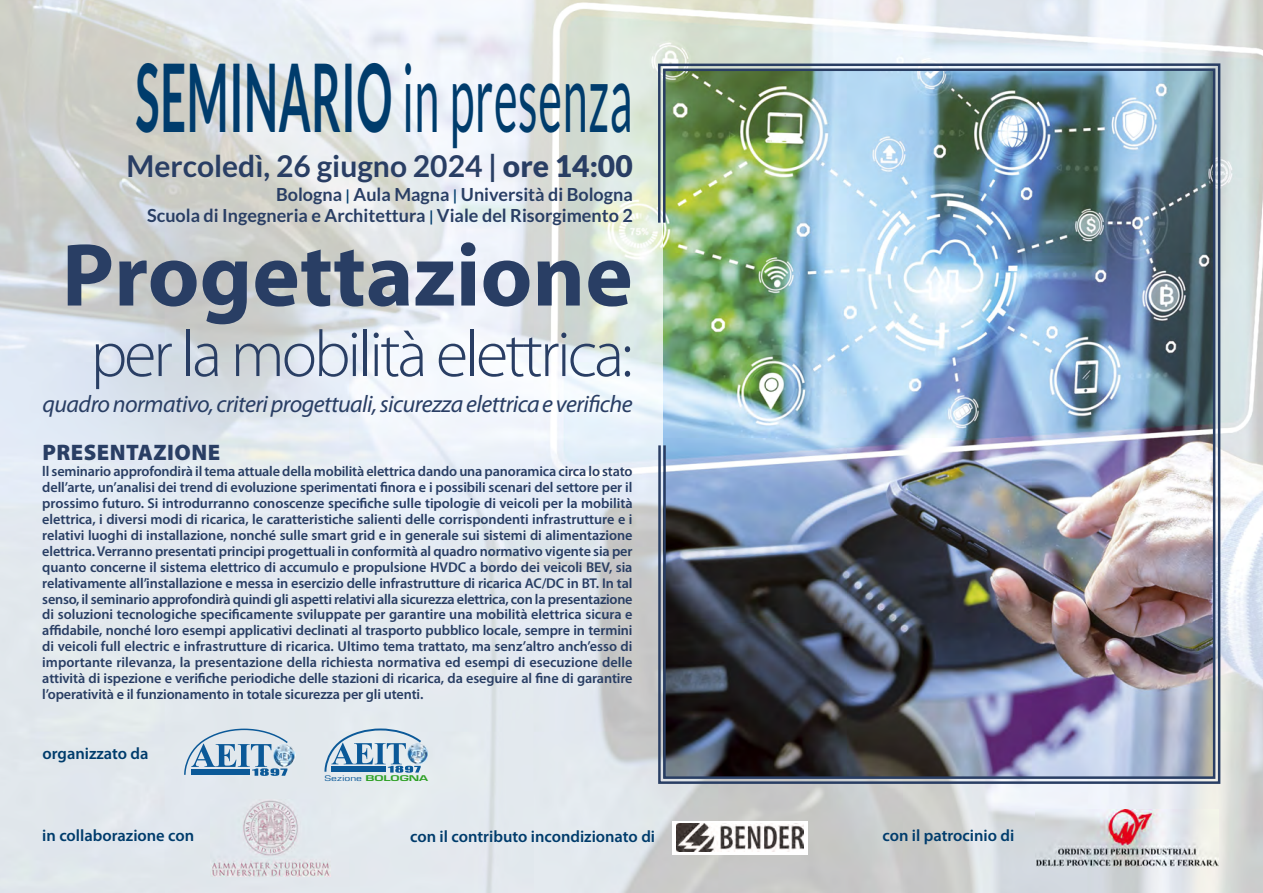
<style>
.page{position:relative;width:1263px;height:893px;background:#fff}
.page>*{position:absolute;margin:0;border:0;box-sizing:border-box;transform-origin:0 0}
.t1{font:94.5px "Lato";letter-spacing:.015em;color:#003c6c;scale:.48 1}
.t2{font:700 90px "Myriad Pro";color:#293e64}
.t3{font:300 66px "Myriad Pro";letter-spacing:-.045em;color:#293e64}
.t4{font:700 30px "Lato";color:#293e64}
.t5{font:italic 24px "Myriad Pro";letter-spacing:-.025em;color:#293e64}
.t6{font:900 22.5px "Myriad Pro";letter-spacing:.02em;color:#293e64}
.t7{font:700 18px/21px "Lato";color:#293e64;text-align:right}
.t8{font:600 16.5px "Myriad Pro";color:#003c6c}
.t9{font:600 14.25px/15.9px "Myriad Pro";letter-spacing:-.01em;color:#293e64;text-align:justify}
.t10{font:condensed 7.65px "Eurostile";letter-spacing:-.005em;color:#0b5998;scale:1.65 1}
.s1{font-weight:700}
.s2{font-weight:900}
.s3{font-size:15px;color:#003c6c}
.s4{font-weight:600;font-stretch:normal;color:#2ea126}
</style>
<div class="page">
<img style="left:0;top:0;width:1263px;height:893px">
<svg style="left:657px;top:62px;width:565px;height:723px;background:#8b98a9"></svg>
<img style="left:662px;top:67px;width:555px;height:713px">
<div style="left:273px;top:744px;width:23px;height:23px;background:#eaeff2;border-radius:50%"></div>
<img style="left:289px;top:744px;width:6px;height:23px">
<svg style="left:183px;top:728px;width:106px;height:60px;background:#afc6d9"></svg>
<div style="left:672px;top:821px;width:135px;height:34px;background:#fff"></div>
<img style="left:676px;top:824px;width:127px;height:28px">
<img style="left:210px;top:799px;width:120px;height:77px">
<img style="left:1035px;top:810px;width:183px;height:56px">
<img style="left:423px;top:743px;width:5px;height:22px">
<svg style="left:323px;top:727px;width:100px;height:63px;background:#b5cbdb"></svg>
<h1 class="t1" style="left:135px;top:44px;width:1037px"><span class="s1">SEMINARIO</span> in presenza</h1>
<h3 class="t4" style="left:126px;top:155px;width:508px">Mercoledì, 26 giugno 2024 | <span class="s2">ore 14:00</span></h3>
<p class="t7" style="left:147px;top:185px;width:487px">Bologna <span class="s3">|</span> Aula Magna <span class="s3">|</span> Università di Bologna<br>Scuola di Ingegneria e Architettura <span class="s3">|</span> Viale del Risorgimento 2</p>
<h2 class="t2" style="left:62px;top:222px;width:572px">Progettazione</h2>
<h3 class="t3" style="left:91px;top:315px;width:543px">per la mobilità elettrica:</h3>
<h3 class="t5" style="left:43px;top:395px;width:592px">quadro normativo, criteri progettuali, sicurezza elettrica e verifiche</h3>
<h3 class="t6" style="left:43px;top:439px;width:179px">PRESENTAZIONE</h3>
<p class="t9" style="left:42px;top:465px;width:592px">ll seminario approfondirà il tema attuale della mobilità elettrica dando una panoramica circa lo stato dell’arte, un’analisi dei trend di evoluzione sperimentati finora e i possibili scenari del settore per il prossimo futuro. Si introdurranno conoscenze specifiche sulle tipologie di veicoli per la mobilità elettrica, i diversi modi di ricarica, le caratteristiche salienti delle corrispondenti infrastrutture e i relativi luoghi di installazione, nonché sulle smart grid e in generale sui sistemi di alimentazione elettrica. Verranno presentati principi progettuali in conformità al quadro normativo vigente sia per quanto concerne il sistema elettrico di accumulo e propulsione HVDC a bordo dei veicoli BEV, sia relativamente all’installazione e messa in esercizio delle infrastrutture di ricarica AC/DC in BT. In tal senso, il seminario approfondirà quindi gli aspetti relativi alla sicurezza elettrica, con la presentazione di soluzioni tecnologiche specificamente sviluppate per garantire una mobilità elettrica sicura e affidabile, nonché loro esempi applicativi declinati al trasporto pubblico locale, sempre in termini di veicoli full electric e infrastrutture di ricarica. Ultimo tema trattato, ma senz’altro anch’esso di importante rilevanza, la presentazione della richiesta normativa ed esempi di esecuzione delle attività di ispezione e verifiche periodiche delle stazioni di ricarica, da eseguire al fine di garantire l’operatività e il funzionamento in totale sicurezza per gli utenti.</p>
<p class="t8" style="left:43px;top:747px;width:108px">organizzato da</p>
<p class="t10" style="left:325px;top:776px;width:64px">Sezione <span class="s4">BOLOGNA</span></p>
<p class="t8" style="left:42px;top:829px;width:153px">in collaborazione con</p>
<p class="t8" style="left:410px;top:830px;width:246px">con il contributo incondizionato di</p>
<p class="t8" style="left:882px;top:830px;width:133px">con il patrocinio di</p>
</div>
